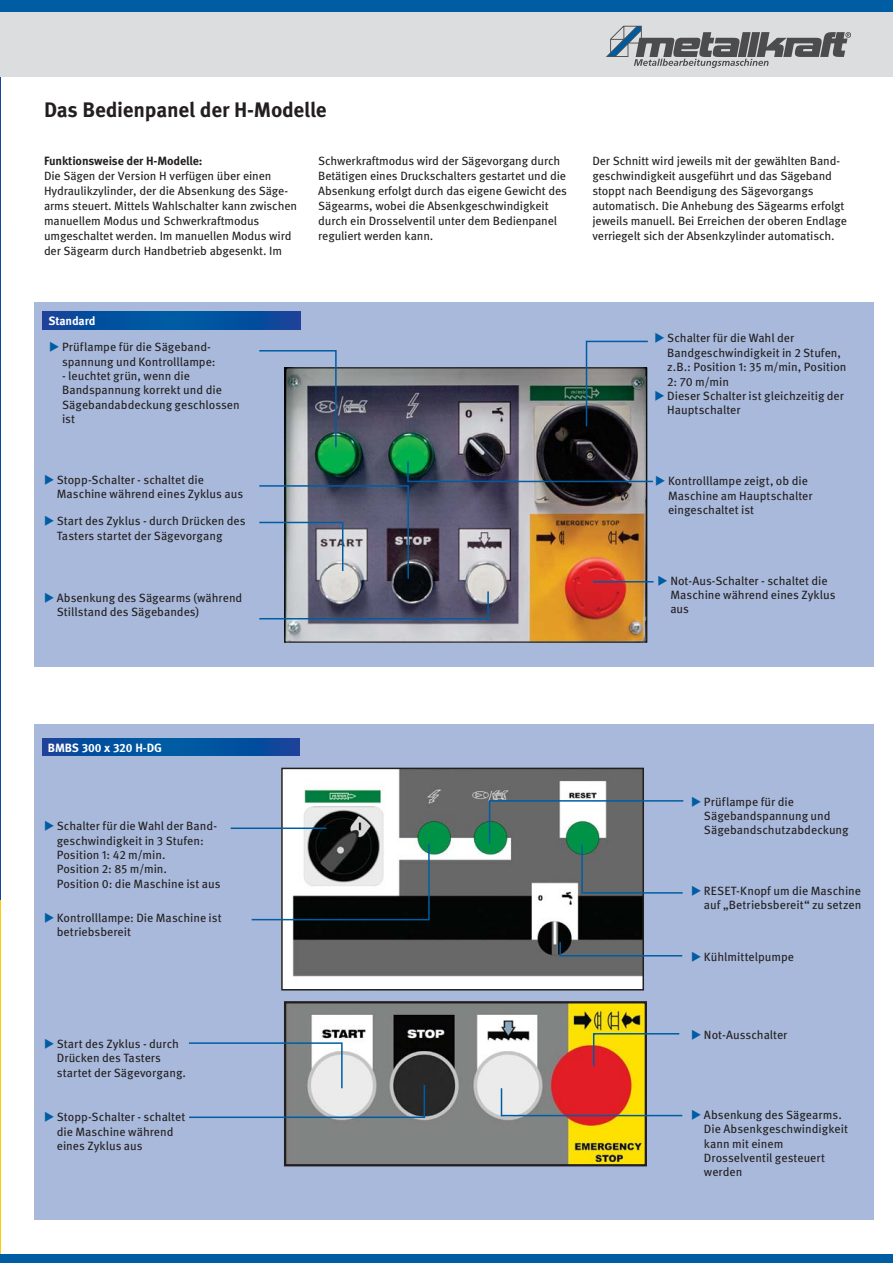
<style>
.page{position:relative;width:893px;height:1263px;background:#fff}
.page>*{position:absolute;margin:0;border:0;box-sizing:border-box;transform-origin:0 0}
.t1{font:700 21px "Meta LF";letter-spacing:-.01em;color:#231f20}
.t2{font:12px/14.4px "Meta LF";letter-spacing:-.005em;color:#231f20}
.t3{font:700 12px "Meta LF";letter-spacing:-.01em;color:#231f20}
.t4{font:700 12px "Meta LF";letter-spacing:-.01em;color:#fff}
</style>
<div class="page">
<hr style="left:0;top:0;width:1px;height:1090px;background:#0b499c">
<hr style="left:0;top:900px;width:1px;height:363px;background:#ffcb04">
<div style="left:34px;top:302px;width:840px;height:365px;background:#a8b9db"></div>
<img style="left:286px;top:370px;width:359px;height:270px">
<svg style="left:43px;top:312px;width:257px;height:17px;background:#054f9e"></svg>
<svg style="left:259px;top:350px;width:78px;height:99px"></svg>
<svg style="left:585px;top:340px;width:63px;height:88px"></svg>
<div style="left:34px;top:724px;width:840px;height:496px;background:#a8b9db"></div>
<img style="left:284px;top:771px;width:357px;height:217px">
<div style="left:281px;top:768px;width:363px;height:223px;border:2px solid #231f20"></div>
<svg style="left:42px;top:738px;width:258px;height:18px;background:#064f9e"></svg>
<img style="left:287px;top:1004px;width:357px;height:159px">
<div style="left:284px;top:1001px;width:363px;height:165px;border:2px solid #231f20"></div>
<hr style="left:231px;top:828px;width:95px;height:1px;background:#005da3">
<svg style="left:500px;top:1087px;width:183px;height:30px"></svg>
<svg style="left:251px;top:842px;width:179px;height:79px"></svg>
<svg style="left:189px;top:1042px;width:237px;height:77px"></svg>
<svg style="left:488px;top:799px;width:196px;height:95px"></svg>
<svg style="left:559px;top:941px;width:124px;height:16px"></svg>
<svg style="left:592px;top:1032px;width:88px;height:36px"></svg>
<div style="left:0;top:0;width:893px;height:77px;background:#dcddde"></div>
<svg style="left:606px;top:26px;width:244px;height:41px"></svg>
<div style="left:0;top:0;width:893px;height:12px;background:#005da3"></div>
<div style="left:0;top:1254px;width:893px;height:9px;background:#005da3"></div>
<img style="left:259px;top:460px;width:395px;height:160px">
<h1 class="t1" style="left:44px;top:102px;width:284px">Das Bedienpanel der H-Modelle</h1>
<p class="t3" style="left:44px;top:157px;width:160px">Funktionsweise der H-Modelle:</p>
<p class="t2" style="left:44px;top:169px;width:254px;line-height:15px">Die Sägen der Version H verfügen über einen Hydraulikzylinder, der die Absenkung des Säge&shy;arms steuert. Mittels Wahlschalter kann zwischen manuellem Modus und Schwerkraftmodus umgeschaltet werden. Im manuellen Modus wird der Sägearm durch Handbetrieb abgesenkt. Im</p>
<p class="t2" style="left:318px;top:154px;width:250px;line-height:15px">Schwerkraftmodus wird der Sägevorgang durch Betätigen eines Druckschalters gestartet und die Absenkung erfolgt durch das eigene Gewicht des Sägearms, wobei die Absenk geschwindigkeit durch ein Drosselventil unter dem Bedienpanel reguliert werden kann.</p>
<p class="t2" style="left:592px;top:154px;width:256px;line-height:15px">Der Schnitt wird jeweils mit der gewählten Band&shy;geschwin digkeit ausgeführt und das Sägeband stoppt nach Beendigung des Sägevorgangs automatisch. Die Anhebung des Sägearms erfolgt jeweils manuell. Bei Erreichen der oberen Endlage verriegelt sich der Absenkzylinder automatisch.</p>
<p class="t4" style="left:48px;top:316px;width:49px">Standard</p>
<p class="t2" style="left:62px;top:341px;width:155px">Prüflampe für die Sägeband&shy;spannung und Kontrolllampe:</p>
<p class="t2" style="left:62px;top:370px;width:179px">- leuchtet grün, wenn die<br>Bandspannung korrekt und die<br>Sägebandabdeckung geschlossen ist</p>
<p class="t2" style="left:57px;top:473px;width:188px">Stopp-Schalter - schaltet die<br>Maschine während eines Zyklus aus</p>
<p class="t2" style="left:57px;top:515px;width:190px">Start des Zyklus - durch Drücken des<br>Tasters startet der Sägevorgang</p>
<p class="t2" style="left:57px;top:591px;width:187px">Absenkung des Sägearms (während<br>Stillstand des Sägebandes)</p>
<p class="t4" style="left:48px;top:743px;width:116px">BMBS 300 x 320 H-DG</p>
<p class="t2" style="left:57px;top:820px;width:165px">Schalter für die Wahl der Band&shy;geschwindigkeit in 3 Stufen:<br>Position 1: 42 m/min.<br>Position 2: 85 m/min.<br>Position 0: die Maschine ist aus</p>
<p class="t2" style="left:57px;top:911px;width:166px">Kontrolllampe: Die Maschine ist betriebsbereit</p>
<p class="t2" style="left:57px;top:1038px;width:131px">Start des Zyklus - durch<br>Drücken des Tasters startet der Sägevorgang.</p>
<p class="t2" style="left:57px;top:1111px;width:130px">Stopp-Schalter - schaltet die Maschine während eines Zyklus aus</p>
<p class="t2" style="left:667px;top:332px;width:181px">Schalter für die Wahl der<br>Band geschwindigkeit in 2 Stufen, z.B.: Position 1: 35 m/min, Position<br>2: 70 m/min<br>Dieser Schalter ist gleichzeitig der<br>Hauptschalter</p>
<p class="t2" style="left:668px;top:475px;width:146px">Kontrolllampe zeigt, ob die<br>Maschine am Hauptschalter eingeschaltet ist</p>
<p class="t2" style="left:670px;top:574px;width:167px">Not-Aus-Schalter - schaltet die<br>Maschine während eines Zyklus aus</p>
<p class="t2" style="left:704px;top:795px;width:146px">Prüflampe für die<br>Sägebandspannung und<br>Sägebandschutzabdeckung</p>
<p class="t2" style="left:704px;top:884px;width:159px">RESET-Knopf um die Maschine auf „Betriebsbereit“ zu setzen</p>
<p class="t2" style="left:704px;top:951px;width:92px">Kühlmittelpumpe</p>
<p class="t2" style="left:704px;top:1029px;width:85px">Not-Ausschalter</p>
<p class="t2" style="left:704px;top:1108px;width:145px">Absenkung des Sägearms.<br>Die Absenkgeschwindigkeit kann mit einem<br>Drosselventil gesteuert werden</p>
</div>
